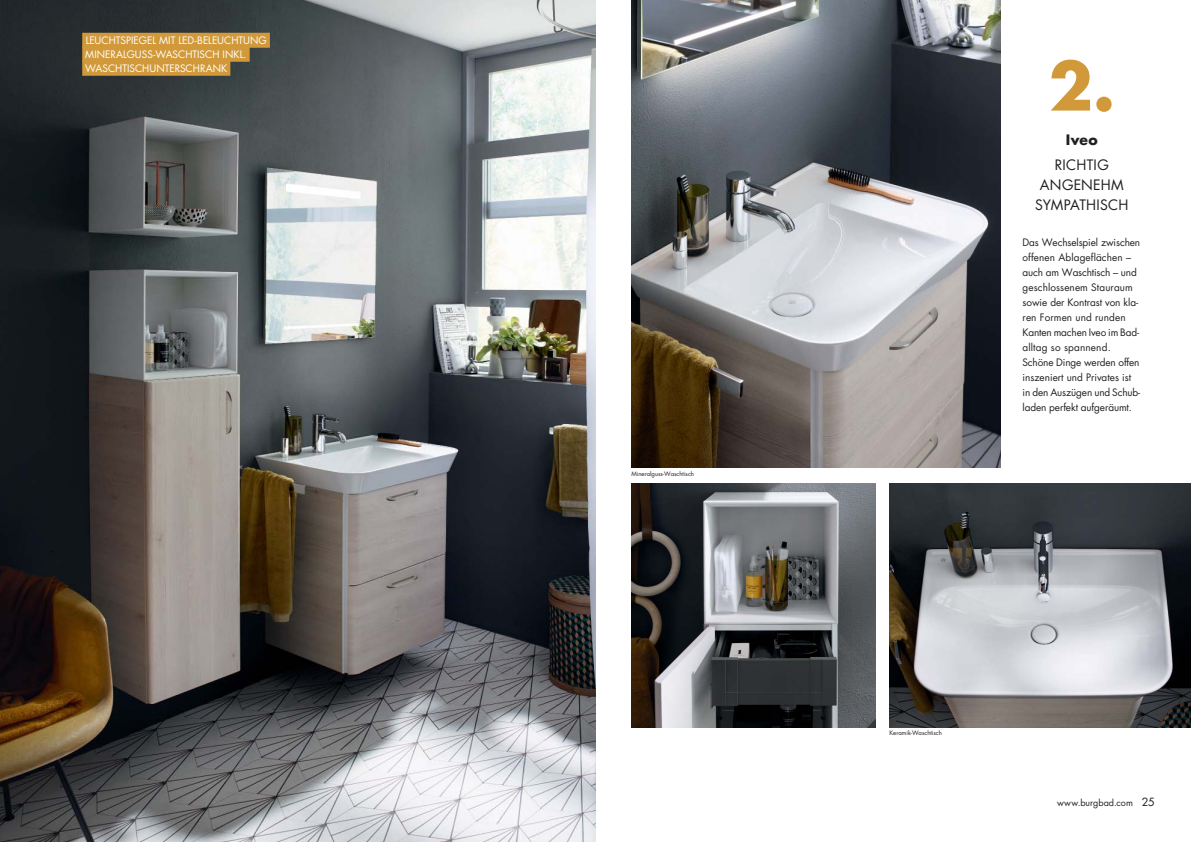
<style>
.page{position:relative;width:1191px;height:842px;background:#fff}
.page>*{position:absolute;margin:0;border:0;box-sizing:border-box;transform-origin:0 0}
.t1{font:700 65px "Futura Std";color:#d19939}
.t2{font:14px/20px "Futura Std";letter-spacing:.015em;color:#231f20;text-align:center}
.t3{font:700 14px "Futura Std";color:#231f20}
.t4{font:10px/15px "Futura Std";letter-spacing:-.01em;color:#231f20}
.t5{font:10px/14px "Futura Std";color:#fff}
.t6{font:9px "Futura Std";letter-spacing:.005em;color:#231f20}
.t7{font:6px "Futura Std";color:#231f20}
.s1{font-size:11px}
</style>
<div class="page">
<img style="left:0;top:0;width:595px;height:842px">
<div style="left:82px;top:33px;width:188px;height:15px;background:#d19939"></div>
<div style="left:82px;top:47px;width:168px;height:15px;background:#d19939"></div>
<div style="left:82px;top:61px;width:148px;height:15px;background:#d19939"></div>
<img style="left:889px;top:483px;width:302px;height:244px">
<img style="left:631px;top:483px;width:244px;height:244px">
<img style="left:631px;top:0;width:369px;height:468px">
<p class="t5" style="left:85px;top:34px;width:183px">LEUCHTSPIEGEL MIT LED-BELEUCHTUNG<br>MINERALGUSS-WASCHTISCH INKL.<br>WASCHTISCHUNTERSCHRANK</p>
<p class="t7" style="left:631px;top:471px;width:64px">Mineralguss-Waschtisch</p>
<h1 class="t1" style="left:1048px;top:57px;width:68px">2.</h1>
<h2 class="t3" style="left:1066px;top:133px;width:33px">Iveo</h2>
<h2 class="t2" style="left:1035px;top:156px;width:95px">RICHTIG<br>ANGENEHM<br>SYMPATHISCH</h2>
<p class="t4" style="left:1022px;top:236px;width:119px">Das Wechselspiel zwischen offenen Ablageflächen – auch am Waschtisch – und geschlossenem Stauraum sowie der Kontrast von kla&shy;ren Formen und runden<br>Kanten machen Iveo im Bad&shy;alltag so spannend.<br>Schöne Dinge werden offen inszeniert und Privates ist in den Auszügen und Schub&shy;laden perfekt aufgeräumt.</p>
<p class="t7" style="left:889px;top:730px;width:54px">Keramik-Waschtisch</p>
<p class="t6" style="left:1057px;top:798px;width:99px">www.burgbad.com <span class="s1">25</span></p>
</div>
